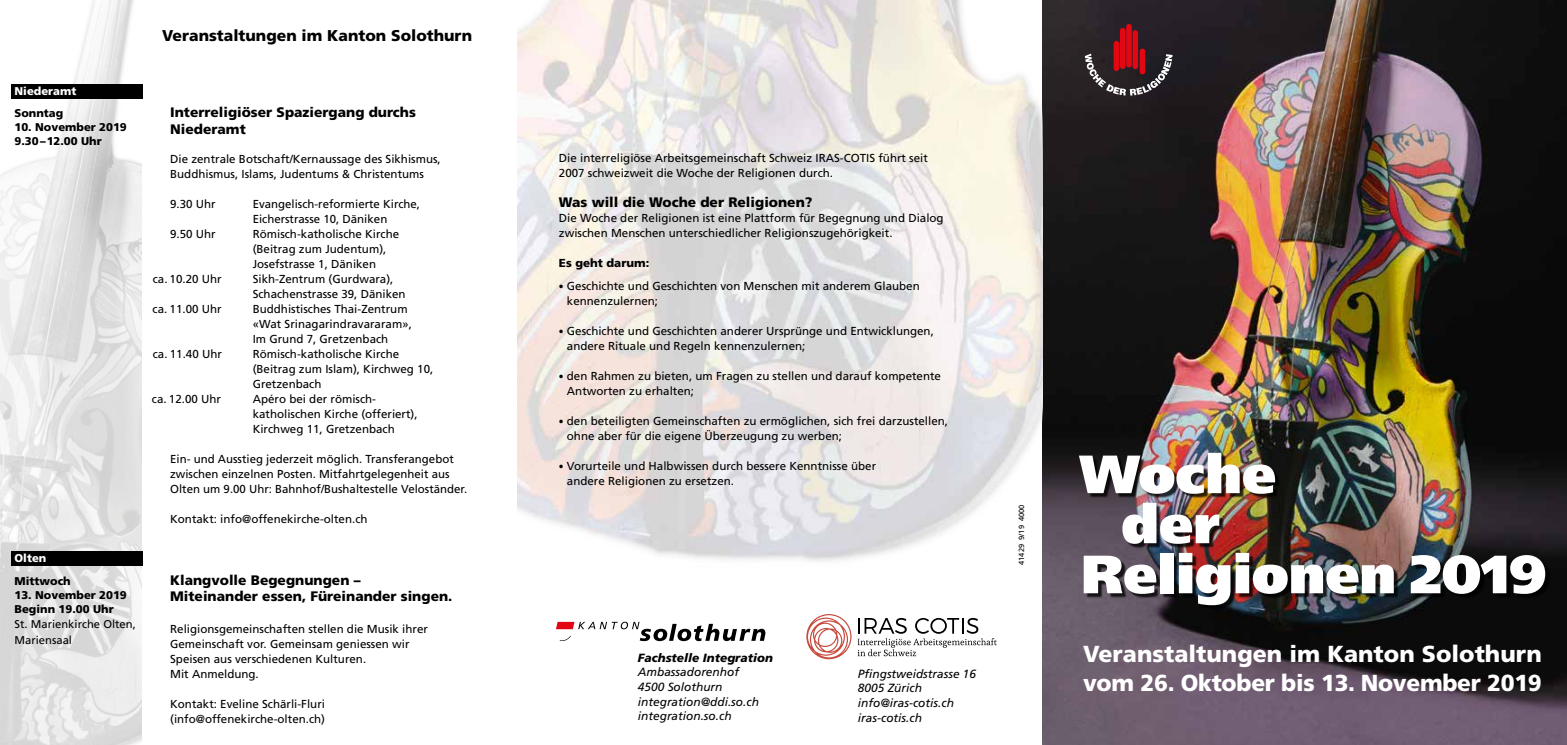
<style>
.page{position:relative;width:1567px;height:745px;background:#fff}
.page>*{position:absolute;margin:0;border:0;box-sizing:border-box;transform-origin:0 0}
.t1{font:900 53.75px "Frutiger";color:#fff}
.t2{font:900 23.12px/28.8px "Frutiger";color:#fff}
.t3{font:900 15.62px "Frutiger";color:#000}
.t4{font:900 13.75px/16.5px "Frutiger";color:#000}
.t5{font:italic 11.88px/14.6px "Frutiger";color:#000}
.t6{font:italic 900 11.88px "Frutiger";color:#000}
.t7{font:11.5px/15px "Frutiger";color:#000}
.t8{font:900 11.5px "Frutiger";color:#000}
.t9{font:900 11.25px/13.8px "Frutiger";color:#000}
.t10{font:11.25px/15.6px "Frutiger";color:#000}
.t11{font:900 11.25px "Frutiger";color:#fff}
.t12{font:7.5px "Frutiger";color:#000}
.s1{font-family:"Morgan Sans";font-weight:500}
</style>
<div class="page">
<img style="left:517px;top:0;width:1049px;height:744px">
<div style="left:1081px;top:454px;width:468px;height:156px;background:#000;opacity:.8"></div>
<div style="left:1113px;top:41px;width:6px;height:30px;background:#e30613;border-radius:3px"></div>
<div style="left:1139px;top:49px;width:6px;height:25px;background:#e30613;border-radius:3px"></div>
<div style="left:1132px;top:30px;width:5px;height:39px;background:#e30613;border-radius:3px"></div>
<div style="left:1126px;top:24px;width:5px;height:43px;background:#e30613;border-radius:3px"></div>
<div style="left:1119px;top:28px;width:6px;height:41px;background:#e30613;border-radius:3px"></div>
<svg style="left:1084px;top:54px;width:88px;height:42px"></svg>
<svg style="left:555px;top:621px;width:210px;height:19px"></svg>
<img style="left:0;top:0;width:142px;height:744px">
<div style="left:11px;top:84px;width:131px;height:15px;background:#000"></div>
<div style="left:11px;top:551px;width:131px;height:14px;background:#000"></div>
<svg style="left:806px;top:613px;width:45px;height:45px"></svg>
<svg style="left:857px;top:617px;width:139px;height:38px"></svg>
<p class="t11" style="left:15px;top:84px;width:63px">Niederamt</p>
<p class="t9" style="left:15px;top:106px;width:50px">Sonntag</p>
<p class="t9" style="left:15px;top:120px;width:114px">10. November 2019<br>9.30–12.00 Uhr</p>
<p class="t11" style="left:15px;top:551px;width:33px">Olten</p>
<p class="t9" style="left:15px;top:573px;width:58px">Mittwoch</p>
<p class="t9" style="left:15px;top:587px;width:114px">13. November 2019<br>Beginn 19.00 Uhr</p>
<p class="t10" style="left:15px;top:616px;width:123px">St. Marienkirche Olten,<br>Mariensaal</p>
<h3 class="t3" style="left:162px;top:26px;width:311px">Veranstaltungen im Kanton Solothurn</h3>
<p class="t4" style="left:170px;top:104px;width:247px">Interreligiöser Spaziergang durchs<br>Niederamt</p>
<p class="t7" style="left:170px;top:151px;width:272px">Die zentrale Botschaft/Kernaussage des Sikhismus,<br>Buddhismus, Islams, Judentums &amp; Christentums</p>
<p class="t7" style="left:170px;top:196px;width:47px">9.30 Uhr</p>
<p class="t7" style="left:253px;top:196px;width:169px">Evangelisch-reformierte Kirche,<br>Eicherstrasse 10, Däniken</p>
<p class="t7" style="left:170px;top:226px;width:47px">9.50 Uhr</p>
<p class="t7" style="left:253px;top:226px;width:148px">Römisch-katholische Kirche (Beitrag zum Judentum),<br>Josefstrasse 1, Däniken</p>
<p class="t7" style="left:153px;top:271px;width:70px">ca. 10.20 Uhr</p>
<p class="t7" style="left:253px;top:271px;width:154px">Sikh-Zentrum (Gurdwara),<br>Schachenstrasse 39, Däniken</p>
<p class="t7" style="left:152px;top:301px;width:71px">ca. 11.00 Uhr</p>
<p class="t7" style="left:253px;top:301px;width:161px">Buddhistisches Thai-Zentrum «Wat Srinagarindravararam»,<br>Im Grund 7, Gretzenbach</p>
<p class="t7" style="left:153px;top:346px;width:71px">ca. 11.40 Uhr</p>
<p class="t7" style="left:253px;top:346px;width:182px">Römisch-katholische Kirche (Beitrag zum Islam), Kirchweg 10,<br>Gretzenbach</p>
<p class="t7" style="left:152px;top:391px;width:71px">ca. 12.00 Uhr</p>
<p class="t7" style="left:253px;top:391px;width:166px">Apéro bei der römisch&shy;katholischen Kirche (offeriert),<br>Kirchweg 11, Gretzenbach</p>
<p class="t7" style="left:170px;top:451px;width:298px">Ein- und Ausstieg jederzeit möglich. Transferangebot zwischen einzelnen Posten. Mitfahrtgelegenheit aus<br>Olten um 9.00 Uhr: Bahnhof/Bushaltestelle Veloständer.</p>
<p class="t7" style="left:170px;top:511px;width:199px">Kontakt: info@offenekirche-olten.ch</p>
<p class="t4" style="left:170px;top:571px;width:284px">Klangvolle Begegnungen –<br>Miteinander essen, Füreinander singen.</p>
<p class="t7" style="left:170px;top:621px;width:259px">Religionsgemeinschaften stellen die Musik ihrer Gemeinschaft vor. Gemeinsam geniessen wir Speisen aus verschiedenen Kulturen.<br>Mit Anmeldung.</p>
<p class="t7" style="left:170px;top:696px;width:156px">Kontakt: Eveline Schärli-Fluri (info@offenekirche-olten.ch)</p>
<p class="t7" style="left:559px;top:150px;width:370px">Die interreligiöse Arbeitsgemeinschaft Schweiz IRAS-COTIS führt seit<br>2007 schweizweit die Woche der Religionen durch.</p>
<p class="t4" style="left:559px;top:194px;width:255px">Was will die Woche der Religionen?</p>
<p class="t7" style="left:559px;top:211px;width:386px">Die Woche der Religionen ist eine Plattform für Begegnung und Dialog zwischen Menschen unterschiedlicher Religionszugehörigkeit.</p>
<p class="t8" style="left:559px;top:256px;width:92px">Es geht darum:</p>
<p class="t7" style="left:567px;top:278px;width:354px;text-indent:-8px"><span class="s1">•</span> Geschichte und Geschichten von Menschen mit anderem Glauben kennenzulernen;</p>
<p class="t7" style="left:567px;top:323px;width:368px;text-indent:-8px"><span class="s1">•</span> Geschichte und Geschichten anderer Ursprünge und Entwicklungen, andere Rituale und Regeln kennenzulernen;</p>
<p class="t7" style="left:567px;top:368px;width:375px;text-indent:-8px"><span class="s1">•</span> den Rahmen zu bieten, um Fragen zu stellen und darauf kompetente<br>Antworten zu erhalten;</p>
<p class="t7" style="left:567px;top:413px;width:383px;text-indent:-8px"><span class="s1">•</span> den beteiligten Gemeinschaften zu ermöglichen, sich frei darzustellen, ohne aber für die eigene Überzeugung zu werben;</p>
<p class="t7" style="left:567px;top:458px;width:311px;text-indent:-8px"><span class="s1">•</span> Vorurteile und Halbwissen durch bessere Kenntnisse über andere Religionen zu ersetzen.</p>
<p class="t6" style="left:638px;top:650px;width:136px">Fachstelle Integration</p>
<p class="t5" style="left:638px;top:664px;width:123px">Ambassadorenhof<br>4500 Solothurn integration@ddi.so.ch integration.so.ch</p>
<p class="t5" style="left:857px;top:665px;width:120px">Pfingstweidstrasse 16<br>8005 Zürich info@iras-cotis.ch iras-cotis.ch</p>
<p class="t12" style="left:1017px;top:564px;width:62px;rotate:-90deg">41429 9/19 4000</p>
<h1 class="t1" style="left:1079px;top:441px;width:198px">Woche</h1>
<h1 class="t1" style="left:1121px;top:491px;width:100px">der</h1>
<h1 class="t1" style="left:1081px;top:541px;width:466px">Religionen 2019</h1>
<h2 class="t2" style="left:1082px;top:638px;width:460px">Veranstaltungen im Kanton Solothurn vom 26. Oktober bis 13. November 2019</h2>
</div>
